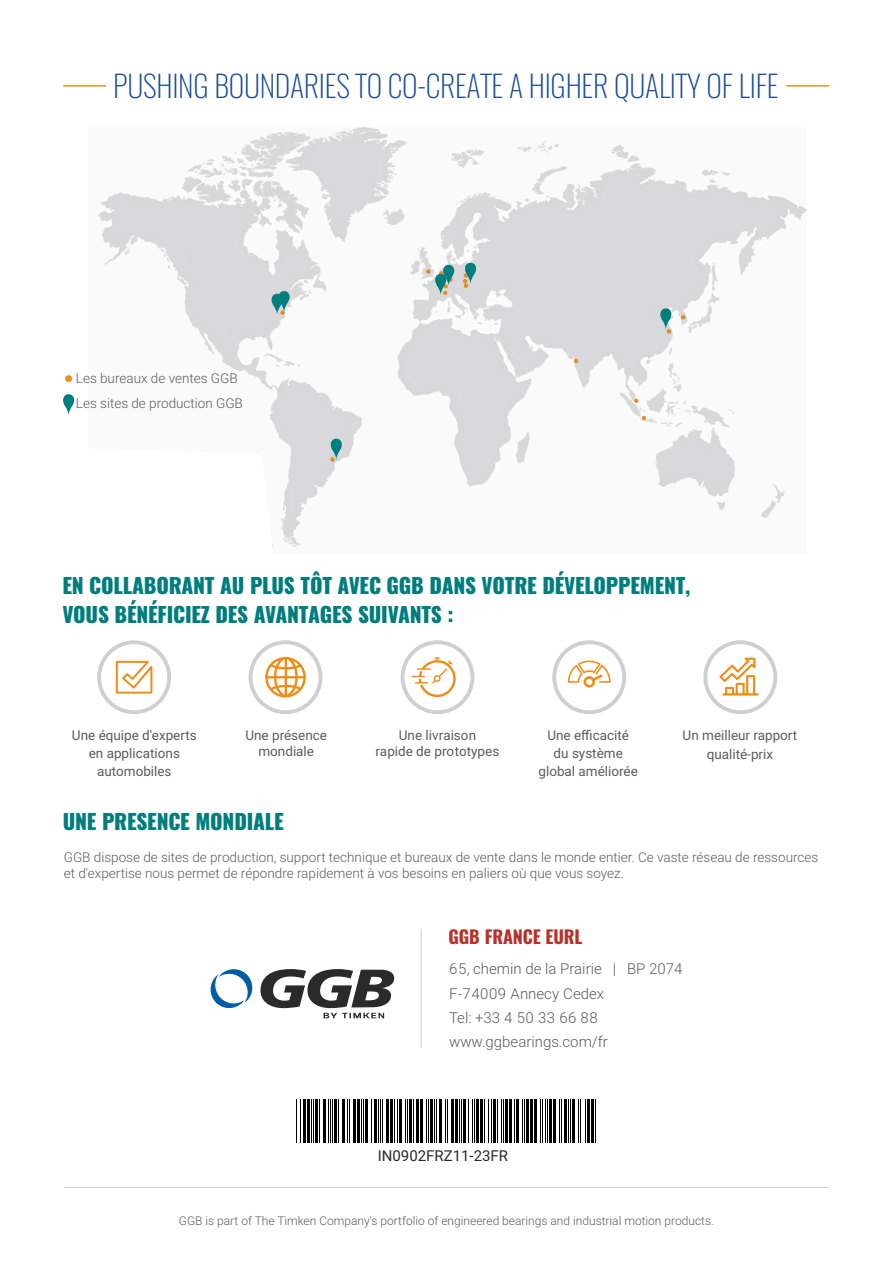
<style>
.page{position:relative;width:893px;height:1263px;background:#fff}
.page>*{position:absolute;margin:0;border:0;box-sizing:border-box;transform-origin:0 0}
.t1{font:200 30px "Oswald";letter-spacing:-.01em;color:#1b4d9b}
.t2{font:800 21px/28.5px "Oswald";letter-spacing:-.01em;color:#007e7d}
.t3{font:700 18px "Oswald";letter-spacing:-.005em;color:#b8302b}
.t4{font:300 15px/24.3px "Roboto";color:#5c5b5b}
.t5{font:15px "Roboto";color:#2a2a29}
.t6{font:300 13.5px/25.3px "Roboto";color:#5c5b5b}
.t7{font:13.5px/18px "Roboto";color:#5c5b5b;text-align:center}
.t8{font:300 12px "Roboto";color:#5c5b5b}
</style>
<div class="page">
<hr style="left:64px;top:1187px;width:765px;height:1px;background:#cdd0d0">
<hr style="left:297px;top:1099px;width:1px;height:43px;background:#000">
<hr style="left:301px;top:1099px;width:1px;height:43px;background:#000">
<hr style="left:303px;top:1099px;width:2px;height:43px;background:#000">
<hr style="left:307px;top:1099px;width:2px;height:43px;background:#000">
<hr style="left:311px;top:1099px;width:1px;height:43px;background:#000">
<hr style="left:313px;top:1099px;width:1px;height:43px;background:#000">
<hr style="left:316px;top:1099px;width:2px;height:43px;background:#000">
<hr style="left:320px;top:1099px;width:1px;height:43px;background:#000">
<hr style="left:324px;top:1099px;width:2px;height:43px;background:#000">
<hr style="left:328px;top:1099px;width:1px;height:43px;background:#000">
<hr style="left:330px;top:1099px;width:1px;height:43px;background:#000">
<hr style="left:332px;top:1099px;width:1px;height:43px;background:#000">
<hr style="left:335px;top:1099px;width:2px;height:43px;background:#000">
<hr style="left:339px;top:1099px;width:1px;height:43px;background:#000">
<hr style="left:343px;top:1099px;width:2px;height:43px;background:#000">
<hr style="left:347px;top:1099px;width:1px;height:43px;background:#000">
<hr style="left:349px;top:1099px;width:1px;height:43px;background:#000">
<hr style="left:353px;top:1099px;width:3px;height:43px;background:#000">
<hr style="left:357px;top:1099px;width:3px;height:43px;background:#000">
<hr style="left:361px;top:1099px;width:1px;height:43px;background:#000">
<hr style="left:363px;top:1099px;width:1px;height:43px;background:#000">
<hr style="left:366px;top:1099px;width:2px;height:43px;background:#000">
<hr style="left:371px;top:1099px;width:1px;height:43px;background:#000">
<hr style="left:374px;top:1099px;width:2px;height:43px;background:#000">
<hr style="left:378px;top:1099px;width:1px;height:43px;background:#000">
<hr style="left:380px;top:1099px;width:1px;height:43px;background:#000">
<hr style="left:382px;top:1099px;width:1px;height:43px;background:#000">
<hr style="left:386px;top:1099px;width:3px;height:43px;background:#000">
<hr style="left:390px;top:1099px;width:3px;height:43px;background:#000">
<hr style="left:394px;top:1099px;width:1px;height:43px;background:#000">
<hr style="left:397px;top:1099px;width:1px;height:43px;background:#000">
<hr style="left:399px;top:1099px;width:3px;height:43px;background:#000">
<hr style="left:405px;top:1099px;width:1px;height:43px;background:#000">
<hr style="left:407px;top:1099px;width:1px;height:43px;background:#000">
<hr style="left:409px;top:1099px;width:3px;height:43px;background:#000">
<hr style="left:413px;top:1099px;width:1px;height:43px;background:#000">
<hr style="left:416px;top:1099px;width:2px;height:43px;background:#000">
<hr style="left:420px;top:1099px;width:2px;height:43px;background:#000">
<hr style="left:426px;top:1099px;width:1px;height:43px;background:#000">
<hr style="left:428px;top:1099px;width:1px;height:43px;background:#000">
<hr style="left:430px;top:1099px;width:3px;height:43px;background:#000">
<hr style="left:434px;top:1099px;width:1px;height:43px;background:#000">
<hr style="left:436px;top:1099px;width:1px;height:43px;background:#000">
<hr style="left:439px;top:1099px;width:2px;height:43px;background:#000">
<hr style="left:445px;top:1099px;width:1px;height:43px;background:#000">
<hr style="left:447px;top:1099px;width:1px;height:43px;background:#000">
<hr style="left:451px;top:1099px;width:2px;height:43px;background:#000">
<hr style="left:455px;top:1099px;width:3px;height:43px;background:#000">
<hr style="left:459px;top:1099px;width:1px;height:43px;background:#000">
<hr style="left:461px;top:1099px;width:1px;height:43px;background:#000">
<hr style="left:464px;top:1099px;width:2px;height:43px;background:#000">
<hr style="left:468px;top:1099px;width:1px;height:43px;background:#000">
<hr style="left:472px;top:1099px;width:1px;height:43px;background:#000">
<hr style="left:474px;top:1099px;width:1px;height:43px;background:#000">
<hr style="left:476px;top:1099px;width:3px;height:43px;background:#000">
<hr style="left:480px;top:1099px;width:3px;height:43px;background:#000">
<hr style="left:484px;top:1099px;width:1px;height:43px;background:#000">
<hr style="left:488px;top:1099px;width:1px;height:43px;background:#000">
<hr style="left:491px;top:1099px;width:1px;height:43px;background:#000">
<hr style="left:493px;top:1099px;width:3px;height:43px;background:#000">
<hr style="left:497px;top:1099px;width:1px;height:43px;background:#000">
<hr style="left:501px;top:1099px;width:1px;height:43px;background:#000">
<hr style="left:503px;top:1099px;width:1px;height:43px;background:#000">
<hr style="left:506px;top:1099px;width:2px;height:43px;background:#000">
<hr style="left:510px;top:1099px;width:2px;height:43px;background:#000">
<hr style="left:514px;top:1099px;width:1px;height:43px;background:#000">
<hr style="left:516px;top:1099px;width:3px;height:43px;background:#000">
<hr style="left:522px;top:1099px;width:1px;height:43px;background:#000">
<hr style="left:524px;top:1099px;width:1px;height:43px;background:#000">
<hr style="left:526px;top:1099px;width:3px;height:43px;background:#000">
<hr style="left:530px;top:1099px;width:3px;height:43px;background:#000">
<hr style="left:534px;top:1099px;width:3px;height:43px;background:#000">
<hr style="left:540px;top:1099px;width:1px;height:43px;background:#000">
<hr style="left:542px;top:1099px;width:1px;height:43px;background:#000">
<hr style="left:545px;top:1099px;width:1px;height:43px;background:#000">
<hr style="left:547px;top:1099px;width:1px;height:43px;background:#000">
<hr style="left:549px;top:1099px;width:3px;height:43px;background:#000">
<hr style="left:553px;top:1099px;width:3px;height:43px;background:#000">
<hr style="left:559px;top:1099px;width:1px;height:43px;background:#000">
<hr style="left:561px;top:1099px;width:1px;height:43px;background:#000">
<hr style="left:564px;top:1099px;width:2px;height:43px;background:#000">
<hr style="left:568px;top:1099px;width:1px;height:43px;background:#000">
<hr style="left:570px;top:1099px;width:1px;height:43px;background:#000">
<hr style="left:572px;top:1099px;width:3px;height:43px;background:#000">
<hr style="left:578px;top:1099px;width:1px;height:43px;background:#000">
<hr style="left:580px;top:1099px;width:1px;height:43px;background:#000">
<hr style="left:585px;top:1099px;width:1px;height:43px;background:#000">
<hr style="left:587px;top:1099px;width:2px;height:43px;background:#000">
<hr style="left:591px;top:1099px;width:2px;height:43px;background:#000">
<hr style="left:595px;top:1099px;width:1px;height:43px;background:#000">
<img style="left:98px;top:127px;width:708px;height:421px">
<div style="left:65px;top:375px;width:7px;height:7px;background:#f18b15;border-radius:50%"></div>
<svg style="left:63px;top:394px;width:11px;height:21px"></svg>
<svg style="left:574px;top:359px;width:4px;height:4px"></svg>
<svg style="left:634px;top:399px;width:4px;height:4px"></svg>
<svg style="left:642px;top:416px;width:4px;height:4px"></svg>
<svg style="left:272px;top:289px;width:18px;height:31px"></svg>
<svg style="left:330px;top:437px;width:12px;height:24px"></svg>
<svg style="left:681px;top:315px;width:4px;height:4px"></svg>
<svg style="left:660px;top:306px;width:11px;height:27px"></svg>
<svg style="left:463px;top:261px;width:13px;height:27px"></svg>
<svg style="left:426px;top:263px;width:28px;height:35px"></svg>
<div style="left:401px;top:640px;width:73px;height:74px;border:4px solid #cdd0d0;border-radius:50%"></div>
<svg style="left:411px;top:657px;width:45px;height:40px"></svg>
<div style="left:703px;top:640px;width:74px;height:74px;border:4px solid #cdd0d0;border-radius:50%"></div>
<svg style="left:719px;top:658px;width:39px;height:38px"></svg>
<div style="left:552px;top:640px;width:74px;height:74px;border:4px solid #cdd0d0;border-radius:50%"></div>
<svg style="left:568px;top:660px;width:43px;height:28px"></svg>
<div style="left:249px;top:640px;width:73px;height:74px;border:4px solid #cdd0d0;border-radius:50%"></div>
<svg style="left:265px;top:657px;width:41px;height:40px"></svg>
<div style="left:97px;top:640px;width:74px;height:74px;border:4px solid #cdd0d0;border-radius:50%"></div>
<svg style="left:116px;top:661px;width:36px;height:33px"></svg>
<hr style="left:63px;top:85px;width:43px;height:2px;background:#f18b15">
<hr style="left:786px;top:85px;width:43px;height:2px;background:#f18b15">
<hr style="left:421px;top:929px;width:1px;height:119px;background:#cdd0d0">
<svg style="left:210px;top:969px;width:43px;height:39px"></svg>
<svg style="left:260px;top:969px;width:134px;height:49px"></svg>
<h1 class="t1" style="left:113px;top:65px;width:667px">PUSHING BOUNDARIES TO CO-CREATE A HIGHER QUALITY OF LIFE</h1>
<p class="t6" style="left:76px;top:367px;width:168px">Les bureaux de ventes GGB<br>Les sites de production GGB</p>
<h2 class="t2" style="left:62px;top:571px;width:630px">EN COLLABORANT AU PLUS TÔT AVEC GGB DANS VOTRE DÉVELOPPEMENT,<br>VOUS BÉNÉFICIEZ DES AVANTAGES SUIVANTS :</h2>
<p class="t7" style="left:538px;top:728px;width:101px">Une efficacité du système global améliorée</p>
<p class="t7" style="left:72px;top:728px;width:126px">Une équipe d'experts en applications automobiles</p>
<h2 class="t2" style="left:63px;top:807px;width:223px">UNE PRESENCE MONDIALE</h2>
<p class="t6" style="left:64px;top:850px;width:756px;line-height:16.2px">GGB dispose de sites de production, support technique et bureaux de vente dans le monde entier. Ce vaste réseau de ressources et d'expertise nous permet de répondre rapidement à vos besoins en paliers où que vous soyez.</p>
<p class="t7" style="left:376px;top:728px;width:125px;line-height:16.2px">Une livraison<br>rapide de prototypes</p>
<p class="t7" style="left:683px;top:727px;width:116px;line-height:18.8px">Un meilleur rapport qualité-prix</p>
<p class="t7" style="left:245px;top:728px;width:83px;line-height:16.2px">Une présence mondiale</p>
<h3 class="t3" style="left:449px;top:924px;width:136px">GGB FRANCE EURL</h3>
<p class="t4" style="left:449px;top:958px;width:235px">65, chemin de la Prairie | BP 2074<br>F-74009 Annecy Cedex<br>Tel: +33 4 50 33 66 88 www.ggbearings.com/fr</p>
<p class="t5" style="left:378px;top:1149px;width:132px">IN0902FRZ11-23FR</p>
<p class="t8" style="left:179px;top:1216px;width:537px">GGB is part of The Timken Company's portfolio of engineered bearings and industrial motion products.</p>
</div>
